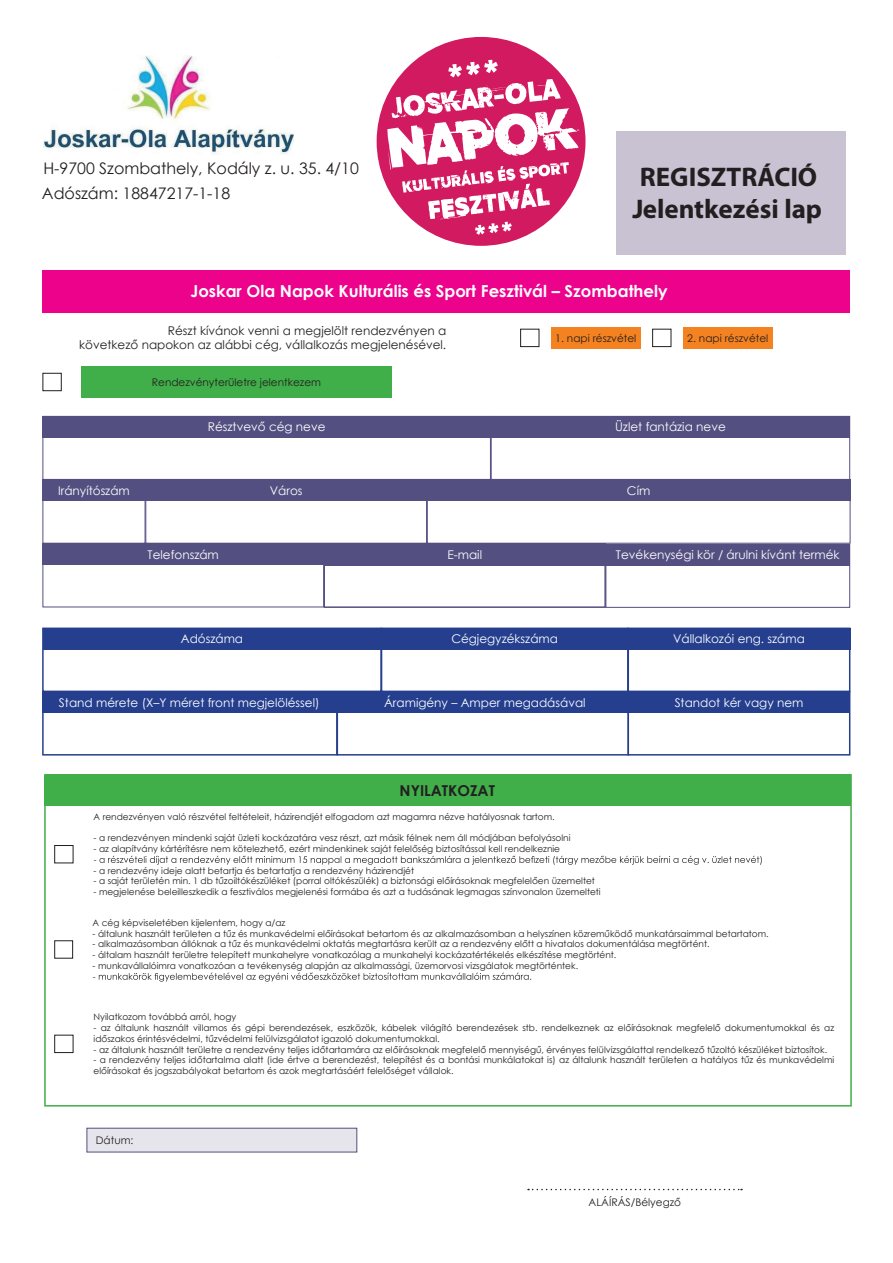
<style>
.page{position:relative;width:893px;height:1263px;background:#fff}
.page>*{position:absolute;margin:0;border:0;box-sizing:border-box;transform-origin:0 0}
.t1{font:700 27px/32.2px "Myriad Pro";color:#231f20}
.t2{font:700 16.5px "Century Gothic";color:#fff}
.t3{font:15.9px "Century Gothic";color:#231f20}
.t4{font:700 15px "Century Gothic";color:#231f20}
.t5{font:12px "Century Gothic";color:#fff}
.t6{font:12px/14.4px "Century Gothic";color:#231f20;text-align:right}
.t7{font:10.5px "Century Gothic";color:#231f20}
.t8{font:9px/10.8px "Century Gothic";color:#231f20}
</style>
<div class="page">
<img style="left:43px;top:55px;width:250px;height:100px">
<div style="left:616px;top:131px;width:229px;height:123px;background:#c8c2d3"></div>
<div style="left:43px;top:270px;width:807px;height:43px;background:#ed028c"></div>
<div style="left:43px;top:416px;width:448px;height:64px;border:1px solid #544f81"></div>
<div style="left:43px;top:416px;width:448px;height:21px;background:#544f81"></div>
<div style="left:491px;top:416px;width:359px;height:64px;border:1px solid #544f81"></div>
<div style="left:491px;top:416px;width:359px;height:21px;background:#544f81"></div>
<div style="left:43px;top:480px;width:102px;height:64px;border:1px solid #544f81"></div>
<div style="left:43px;top:480px;width:102px;height:21px;background:#544f81"></div>
<div style="left:145px;top:480px;width:282px;height:64px;border:1px solid #544f81"></div>
<div style="left:145px;top:480px;width:282px;height:21px;background:#544f81"></div>
<div style="left:43px;top:544px;width:281px;height:21px;background:#544f81"></div>
<div style="left:43px;top:628px;width:338px;height:21px;background:#253f8e"></div>
<div style="left:42px;top:691px;width:296px;height:64px;border:2px solid #253f8e"></div>
<div style="left:43px;top:691px;width:294px;height:22px;background:#253f8e"></div>
<div style="left:337px;top:691px;width:292px;height:64px;border:2px solid #253f8e"></div>
<div style="left:338px;top:691px;width:292px;height:22px;background:#253f8e"></div>
<div style="left:627px;top:691px;width:223px;height:64px;border:2px solid #253f8e"></div>
<div style="left:629px;top:691px;width:220px;height:22px;background:#253f8e"></div>
<div style="left:381px;top:627px;width:248px;height:65px;border:2px solid #253f8e"></div>
<div style="left:381px;top:628px;width:247px;height:21px;background:#253f8e"></div>
<div style="left:627px;top:627px;width:223px;height:65px;border:2px solid #253f8e"></div>
<div style="left:628px;top:628px;width:222px;height:21px;background:#253f8e"></div>
<div style="left:324px;top:544px;width:281px;height:64px;border:1px solid #544f81"></div>
<div style="left:324px;top:544px;width:281px;height:21px;background:#544f81"></div>
<div style="left:605px;top:544px;width:245px;height:64px;border:1px solid #544f81"></div>
<div style="left:605px;top:544px;width:245px;height:21px;background:#544f81"></div>
<div style="left:427px;top:480px;width:423px;height:64px;border:1px solid #544f81"></div>
<div style="left:427px;top:480px;width:423px;height:21px;background:#544f81"></div>
<div style="left:44px;top:775px;width:806px;height:31px;background:#40ae49"></div>
<div style="left:87px;top:1128px;width:270px;height:24px;background:#e7e5ec"></div>
<div style="left:87px;top:1128px;width:270px;height:24px;border:1px solid #544f81"></div>
<svg style="left:94px;top:856px;width:668px;height:9px"></svg>
<div style="left:54px;top:845px;width:19px;height:18px;border:1px solid #231f20"></div>
<svg style="left:93px;top:973px;width:438px;height:8px"></svg>
<div style="left:54px;top:940px;width:19px;height:18px;border:1px solid #231f20"></div>
<svg style="left:528px;top:1189px;width:214px;height:1px"></svg>
<div style="left:81px;top:366px;width:311px;height:32px;background:#40ae49"></div>
<div style="left:551px;top:327px;width:89px;height:21px;background:#f58220"></div>
<div style="left:683px;top:327px;width:89px;height:21px;background:#f58220"></div>
<div style="left:43px;top:373px;width:19px;height:18px;border:1px solid #231f20"></div>
<div style="left:520px;top:329px;width:19px;height:18px;border:1px solid #231f20"></div>
<div style="left:652px;top:329px;width:19px;height:18px;border:1px solid #231f20"></div>
<div style="left:54px;top:1035px;width:19px;height:18px;border:1px solid #231f20"></div>
<div style="left:377px;top:37px;width:208px;height:209px;background:#d21a60;border-radius:50%"></div>
<svg style="left:387px;top:60px;width:192px;height:175px"></svg>
<h3 class="t3" style="left:43px;top:157px;width:317px">H-9700 Szombathely, Kodály z. u. 35. 4/10</h3>
<h1 class="t1" style="left:632px;top:160px;width:191px">REGISZTRÁCIÓ<br>Jelentkezési lap</h1>
<h3 class="t3" style="left:42px;top:182px;width:190px">Adószám: 18847217-1-18</h3>
<h2 class="t2" style="left:190px;top:279px;width:479px">Joskar Ola Napok Kulturális és Sport Fesztivál – Szombathely</h2>
<h3 class="t6" style="left:79px;top:323px;width:369px">Részt kívánok venni a megjelölt rendezvényen a<br>következő napokon az alábbi cég, vállalkozás megjelenésével.</h3>
<p class="t7" style="left:152px;top:375px;width:171px">Rendezvényterületre jelentkezem</p>
<p class="t7" style="left:555px;top:331px;width:83px">1. napi részvétel</p>
<p class="t7" style="left:687px;top:331px;width:83px">2. napi részvétel</p>
<h3 class="t5" style="left:208px;top:418px;width:119px">Résztvevő cég neve</h3>
<h3 class="t5" style="left:615px;top:418px;width:112px">Üzlet fantázia neve</h3>
<h3 class="t5" style="left:58px;top:482px;width:73px">Irányítószám</h3>
<h3 class="t5" style="left:270px;top:482px;width:34px">Város</h3>
<h3 class="t5" style="left:627px;top:482px;width:25px">Cím</h3>
<h3 class="t5" style="left:148px;top:546px;width:73px">Telefonszám</h3>
<h3 class="t5" style="left:447px;top:546px;width:36px">E-mail</h3>
<h3 class="t5" style="left:616px;top:546px;width:225px">Tevékenységi kör / árulni kívánt termék</h3>
<h3 class="t5" style="left:181px;top:630px;width:64px">Adószáma</h3>
<h3 class="t5" style="left:451px;top:630px;width:108px">Cégjegyzékszáma</h3>
<h3 class="t5" style="left:673px;top:630px;width:133px">Vállalkozói eng. száma</h3>
<h3 class="t5" style="left:59px;top:694px;width:262px">Stand mérete (X–Y méret front megjelöléssel)</h3>
<h3 class="t5" style="left:384px;top:694px;width:203px">Áramigény – Amper megadásával</h3>
<h3 class="t5" style="left:675px;top:694px;width:130px">Standot kér vagy nem</h3>
<h3 class="t4" style="left:400px;top:779px;width:97px">NYILATKOZAT</h3>
<p class="t8" style="left:94px;top:811px;width:463px">A rendezvényen való részvétel feltételeit, házirendjét elfogadom azt magamra nézve hatályosnak tartom.</p>
<p class="t8" style="left:94px;top:832px;width:478px">- a rendezvényen mindenki saját üzleti kockázatára vesz részt, azt másik félnek nem áll módjában befolyásolni</p>
<p class="t8" style="left:94px;top:843px;width:468px">- az alapítvány kártérítésre nem kötelezhető, ezért mindenkinek saját felelőség biztosítással kell rendelkeznie</p>
<p class="t8" style="left:94px;top:865px;width:322px">- a rendezvény ideje alatt betartja és betartatja a rendezvény házirendjét</p>
<p class="t8" style="left:94px;top:876px;width:503px">- a saját területén min. 1 db tűzoiltókészüléket (porral oltókészülék) a biztonsági előírásoknak megfelelően üzemeltet</p>
<p class="t8" style="left:94px;top:886px;width:509px">- megjelenése beleilleszkedik a fesztiválos megjelenési formába és azt a tudásának legmagas színvonalon üzemelteti</p>
<p class="t8" style="left:93px;top:917px;width:194px">A cég képviseletében kijelentem, hogy a/az</p>
<p class="t8" style="left:93px;top:928px;width:678px">- általunk használt területen a tűz és munkavédelmi előírásokat betartom és az alkalmazásomban a helyszínen közreműködő munkatársaimmal betartatom.</p>
<p class="t8" style="left:93px;top:938px;width:618px">- alkalmazásomban állóknak a tűz és munkavédelmi oktatás megtartásra került az a rendezvény előtt a hivatalos dokumentálása megtörtént.</p>
<p class="t8" style="left:93px;top:949px;width:525px">- általam használt területre telepített munkahelyre vonatkozólag a munkahelyi kockázatértékelés elkészítése megtörtént.</p>
<p class="t8" style="left:93px;top:960px;width:487px">- munkavállalóimra vonatkozóan a tevékenység alapján az alkalmassági, üzemorvosi vizsgálatok megtörténtek.</p>
<p class="t8" style="left:94px;top:1011px;width:144px">Nyilatkozom továbbá arról, hogy</p>
<p class="t8" style="left:94px;top:1022px;width:742px">- az általunk használt villamos és gépi berendezések, eszközök, kábelek világító berendezések stb. rendelkeznek az előírásoknak megfelelő dokumentumokkal és az időszakos érintésvédelmi, tűzvédelmi felülvizsgálatot igazoló dokumentumokkal.</p>
<p class="t8" style="left:94px;top:1044px;width:735px">- az általunk használt területre a rendezvény teljes időtartamára az előírásoknak megfelelő mennyiségű, érvényes felülvizsgálattal rendelkező tűzoltó készüléket biztosítok.</p>
<p class="t8" style="left:94px;top:1055px;width:742px">- a rendezvény teljes időtartalma alatt (ide értve a berendezést, telepítést és a bontási munkálatokat is) az általunk használt területen a hatályos tűz és munkavédelmi előírásokat és jogszabályokat betartom és azok megtartásáért felelőséget vállalok.</p>
<p class="t7" style="left:96px;top:1133px;width:39px">Dátum:</p>
<p class="t7" style="left:589px;top:1194px;width:94px">ALÁÍRÁS/Bélyegző</p>
</div>
